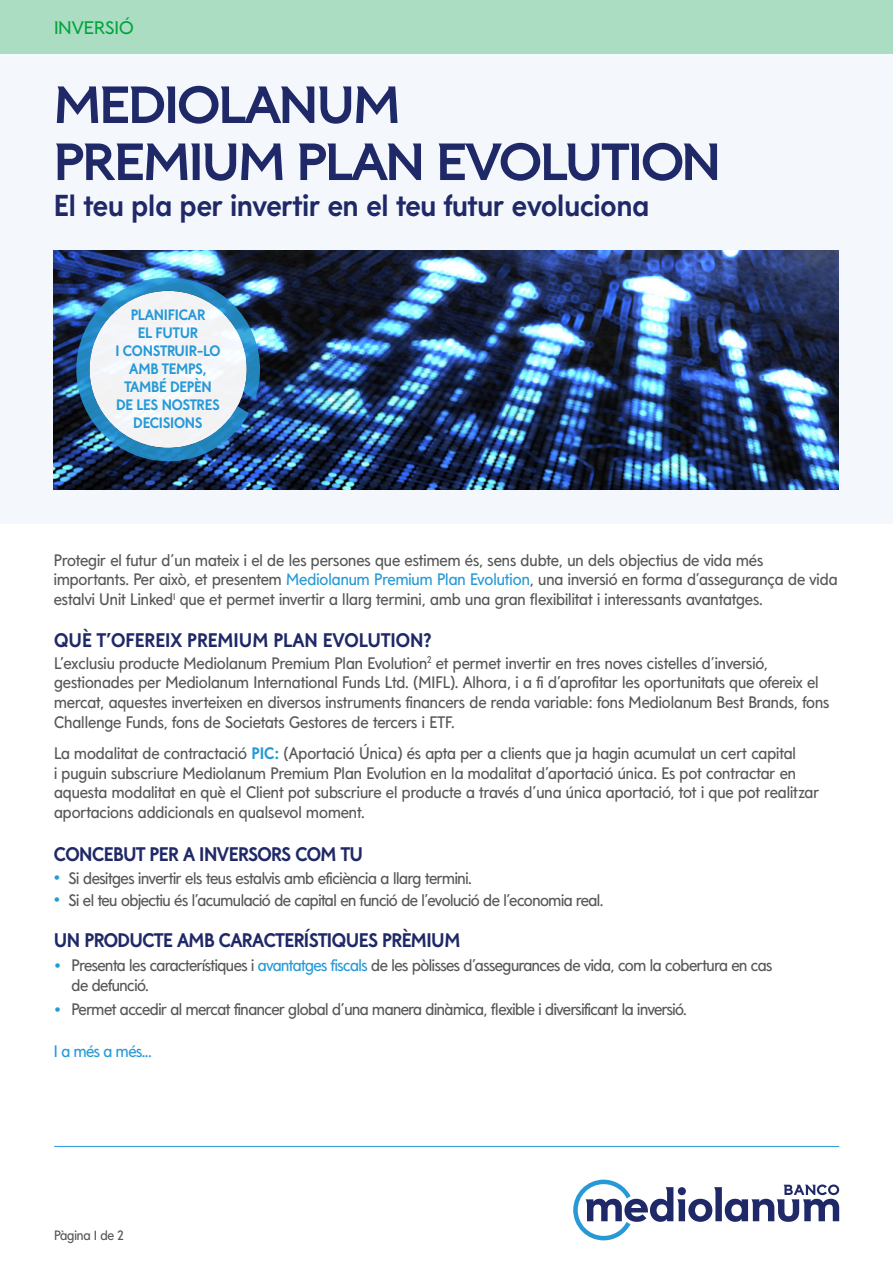
<style>
.page{position:relative;width:893px;height:1263px;background:#fff}
.page>*{position:absolute;margin:0;border:0;box-sizing:border-box;transform-origin:0 0}
.t1{font:51.75px/57px "Mediolanum Semi serif Headline Bold";letter-spacing:-.03em;color:#202967}
.t2{font:700 30px "Mediolanum Sans";color:#202967}
.t3{font:700 19.5px "Mediolanum Sans";letter-spacing:-.025em;color:#202967}
.t4{font:700 19.5px "Mediolanum Sans";color:#202967}
.t5{font:18px "Mediolanum Semi serif Headline Regular";color:#00a43c}
.t6{font:18px "Arial";color:#2699d6}
.t7{font:16.5px/19.8px "Mediolanum Sans";color:#575756}
.t8{font:16.5px/19.8px "Mediolanum Sans";letter-spacing:-.025em;color:#575756}
.t9{font:16.5px "Mediolanum Sans";letter-spacing:-.02em;color:#575756}
.t10{font:16.5px "Mediolanum Sans";letter-spacing:-.025em;color:#2699d6}
.t11{font:700 15px/18px "Mediolanum Sans";letter-spacing:-.015em;color:#2699d6;text-align:center}
.t12{font:13.5px "Mediolanum Sans";letter-spacing:-.01em;color:#575756}
.s1{color:#2699d6}
.s2{font-weight:700;color:#2699d6}
.s3{font-family:"Arial";font-size:18px;color:#2699d6}
</style>
<div class="page">
<div style="left:0;top:0;width:893px;height:524px;background:#f4f8fd"></div>
<div style="left:0;top:0;width:893px;height:54px;background:#abddc3"></div>
<svg style="left:573px;top:1179px;width:266px;height:61px"></svg>
<hr style="left:54px;top:1146px;width:785px;height:1px;background:#2699d6">
<img style="left:53px;top:251px;width:785px;height:238px">
<svg style="left:76px;top:277px;width:184px;height:184px"></svg>
<p class="t5" style="left:54px;top:18px;width:81px">INVERSIÓ</p>
<h1 class="t1" style="left:54px;top:76px;width:669px">MEDIOLANUM<br>PREMIUM PLAN EVOLUTION</h1>
<h2 class="t2" style="left:54px;top:188px;width:597px">El teu pla per invertir en el teu futur evoluciona</h2>
<p class="t11" style="left:115px;top:306px;width:106px">PLANIFICAR<br>EL FUTUR<br>I CONSTRUIR-LO<br>AMB TEMPS,<br>TAMBÉ DEPÈN<br>DE LES NOSTRES<br>DECISIONS</p>
<p class="t7" style="left:54px;top:550px;width:785px">Protegir el futur d’un mateix i el de les persones que estimem és, sens dubte, un dels objectius de vida més importants. Per això, et presentem <span class="s1">Mediolanum Premium Plan Evolution</span>, una inversió en forma d’assegurança de vida estalvi Unit Linked<sup>1</sup> que et permet invertir a llarg termini, amb una gran flexibilitat i interessants avantatges.</p>
<p class="t4" style="left:54px;top:629px;width:379px">QUÈ T’OFEREIX PREMIUM PLAN EVOLUTION?</p>
<p class="t7" style="left:54px;top:653px;width:777px">L’exclusiu producte Mediolanum Premium Plan Evolution<sup>2</sup> et permet invertir en tres noves cistelles d’inversió, gestionades per Mediolanum International Funds Ltd. (MIFL). Alhora, i a fi d’aprofitar les oportunitats que ofereix el mercat, aquestes inverteixen en diversos instruments financers de renda variable: fons Mediolanum Best Brands, fons Challenge Funds, fons de Societats Gestores de tercers i ETF.</p>
<p class="t7" style="left:54px;top:743px;width:766px">La modalitat de contractació <span class="s2">PIC:</span> (Aportació Única) és apta per a clients que ja hagin acumulat un cert capital<br>i puguin subscriure Mediolanum Premium Plan Evolution en la modalitat d’aportació única. Es pot contractar en aquesta modalitat en què el Client pot subscriure el producte a través d’una única aportació, tot i que pot realitzar aportacions addicionals en qualsevol moment.</p>
<p class="t3" style="left:54px;top:842px;width:311px">CONCEBUT PER A INVERSORS COM TU</p>
<p class="t9" style="left:54px;top:869px;width:419px"><span class="s3">•</span> Si desitges invertir els teus estalvis amb eficiència a llarg termini.</p>
<p class="t8" style="left:54px;top:890px;width:551px"><span class="s3">•</span> Si el teu objectiu és l’acumulació de capital en funció de l’evolució de l’economia real.</p>
<p class="t3" style="left:54px;top:929px;width:408px">UN PRODUCTE AMB CARACTERÍSTIQUES PRÈMIUM</p>
<p class="t6" style="left:55px;top:954px;width:8px">•</p>
<p class="t6" style="left:55px;top:998px;width:8px">•</p>
<p class="t8" style="left:72px;top:955px;width:702px">Presenta les característiques i <span class="s1">avantatges fiscals</span> de les pòlisses d’assegurances de vida, com la cobertura en cas de defunció.</p>
<p class="t8" style="left:72px;top:999px;width:617px">Permet accedir al mercat financer global d’una manera dinàmica, flexible i diversificant la inversió.</p>
<p class="t10" style="left:54px;top:1042px;width:100px">I a més a més...</p>
<p class="t12" style="left:54px;top:1228px;width:71px">Pàgina 1 de 2</p>
</div>
